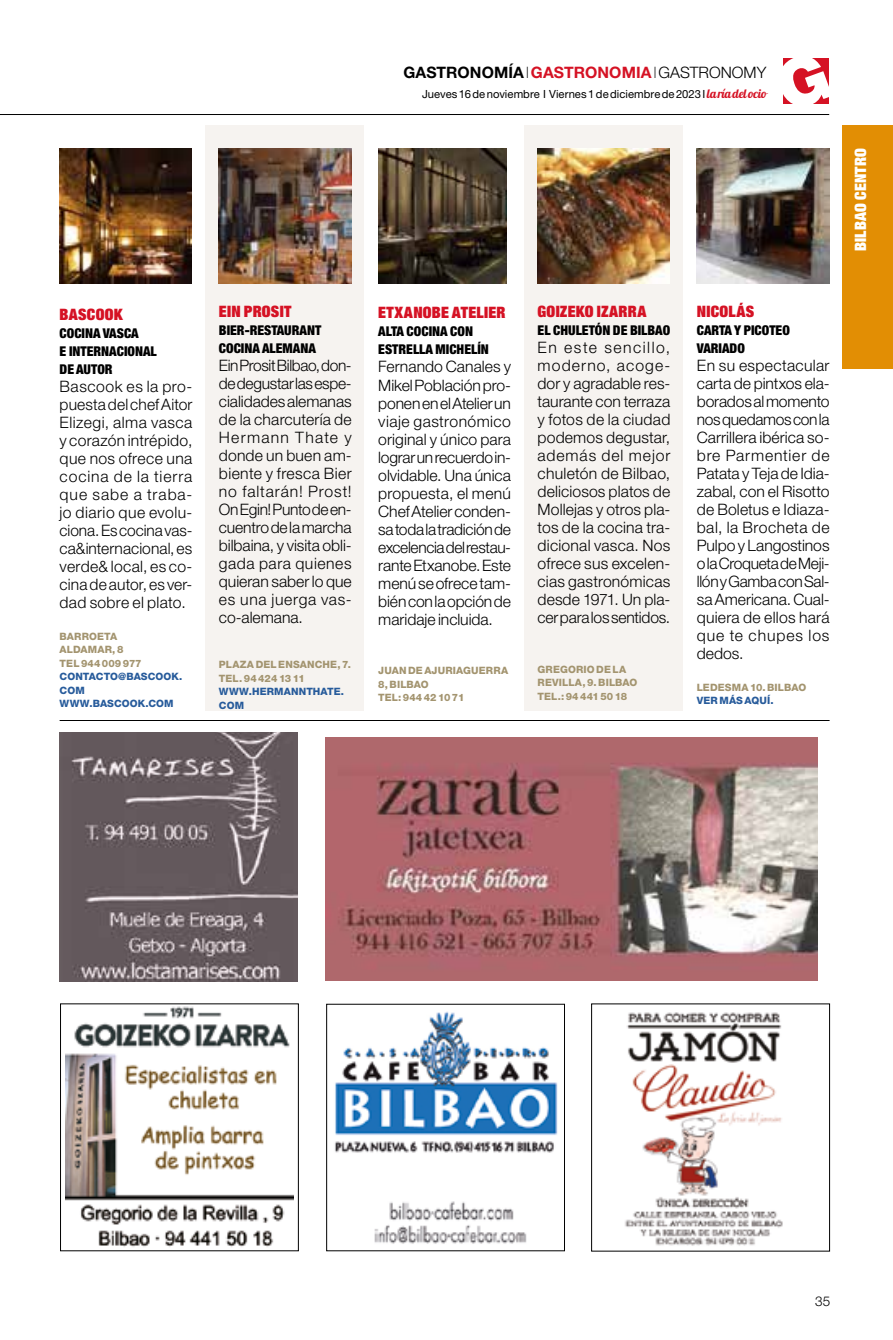
<style>
.page{position:relative;width:893px;height:1340px;background:#fff}
.page>*{position:absolute;margin:0;border:0;box-sizing:border-box;transform-origin:0 0}
.t1{font:300 15.75px/18px "Helvetica Neue LT Std";letter-spacing:.005em;color:#000;text-align:justify}
.t2{font:900 condensed 15.75px "Helvetica Neue LT Std";letter-spacing:.015em;color:#d51224}
.t3{font:700 15.75px "Helvetica Neue LT Std";letter-spacing:.005em;color:#000}
.t4{font:900 condensed 15.75px "Helvetica Neue LT Std";letter-spacing:.015em;color:#fff}
.t5{font:900 condensed 13.5px/18px "Helvetica Neue LT Std";color:#000}
.t6{font:300 13.5px "Helvetica Neue LT Std";color:#000}
.t7{font:11.25px "Helvetica Neue LT Std";letter-spacing:.005em;color:#000}
.t8{font:800 10.12px/13.5px "Helvetica Neue LT Std";letter-spacing:.01em;color:#a3946f}
.t9{font:800 10.12px/13.5px "Helvetica Neue LT Std";letter-spacing:.005em;color:#275b9b}
.s1{font-weight:100}
.s2{color:#d51224}
.s3{font-weight:300}
.s4{font-family:"Lobster 1.4";font-size:12.38px;color:#d51224}
</style>
<div class="page">
<hr style="left:0;top:114px;width:829px;height:1px;background:#000">
<div style="left:843px;top:126px;width:50px;height:243px;background:#e28e04"></div>
<hr style="left:60px;top:720px;width:770px;height:1px;background:#000">
<img style="left:60px;top:732px;width:238px;height:249px">
<img style="left:334px;top:1011px;width:224px;height:233px">
<div style="left:326px;top:1003px;width:239px;height:248px;border:1px solid #000"></div>
<img style="left:625px;top:1012px;width:158px;height:234px">
<div style="left:591px;top:1003px;width:239px;height:248px;border:1px solid #000"></div>
<img style="left:65px;top:1006px;width:229px;height:241px">
<div style="left:60px;top:1003px;width:239px;height:248px;border:1px solid #000"></div>
<div style="left:205px;top:126px;width:159px;height:585px;background:#f6f3f0"></div>
<div style="left:524px;top:126px;width:158px;height:585px;background:#f6f3f0"></div>
<img style="left:378px;top:148px;width:129px;height:135px">
<img style="left:538px;top:148px;width:132px;height:135px">
<img style="left:60px;top:148px;width:132px;height:135px">
<img style="left:219px;top:148px;width:132px;height:135px">
<img style="left:697px;top:148px;width:132px;height:135px">
<img style="left:325px;top:737px;width:492px;height:243px">
<div style="left:783px;top:58px;width:46px;height:46px;background:#d51224"></div>
<p class="t2" style="left:60px;top:304px;width:65px">BASCOOK</p>
<p class="t5" style="left:60px;top:324px;width:99px">COCINA VASCA<br>E INTERNACIONAL<br>DE AUTOR</p>
<p class="t1" style="left:60px;top:377px;width:134px">Bascook es la pro&shy;puesta del chef Aitor Elizegi, alma vasca y corazón intrépido, que nos ofrece una cocina de la tierra que sabe a traba&shy;jo diario que evolu&shy;ciona. Es cocina vas&shy;ca&amp;internacional, es verde&amp; local, es co&shy;cina de autor, es ver&shy;dad sobre el plato.</p>
<p class="t8" style="left:60px;top:629px;width:84px">BARROETA<br>ALDAMAR, 8<br>TEL 944 009 977</p>
<p class="t9" style="left:60px;top:670px;width:124px">CONTACTO@BASCOOK.<br>COM<br>WWW.BASCOOK.COM</p>
<p class="t2" style="left:219px;top:301px;width:74px">EIN PROSIT</p>
<p class="t5" style="left:219px;top:321px;width:104px">BIER-RESTAURANT<br>COCINA ALEMANA</p>
<p class="t1" style="left:219px;top:356px;width:134px">Ein Prosit Bilbao, don&shy;de degustar las espe&shy;cialidades alemanas de la charcutería de Hermann Thate y donde un buen am&shy;biente y fresca Bier no faltarán! Prost!<br>On Egin! Punto de en&shy;cuentro de la marcha bilbaina, y visita obli&shy;gada para quienes quieran saber lo que es una juerga vas&shy;co-alemana.</p>
<p class="t8" style="left:219px;top:657px;width:134px">PLAZA DEL ENSANCHE, 7.<br>TEL. 94 424 13 11</p>
<p class="t9" style="left:219px;top:684px;width:127px">WWW.HERMANNTHATE.<br>COM</p>
<p class="t3" style="left:403px;top:62px;width:365px">GASTRONOMÍA <span class="s1">I</span><span class="s2">GASTRONOMIA</span><span class="s1">I</span><span class="s3">GASTRONOMY</span></p>
<p class="t7" style="left:422px;top:87px;width:346px">Jueves 16 de noviembre I Viernes 1 de diciembre de 2023 I <span class="s4">la ría del ocio</span></p>
<p class="t2" style="left:378px;top:303px;width:129px">ETXANOBE ATELIER</p>
<p class="t5" style="left:378px;top:322px;width:112px">ALTA COCINA CON<br>ESTRELLA MICHELÍN</p>
<p class="t1" style="left:378px;top:357px;width:134px">Fernando Canales y Mikel Población pro&shy;ponen en el Atelier un viaje gastronómico original y único para lograr un recuerdo in&shy;olvidable. Una única propuesta, el menú Chef Atelier conden&shy;sa toda la tradición de excelencia del restau&shy;rante Etxanobe. Este menú se ofrece tam&shy;bién con la opción de maridaje incluida.</p>
<p class="t8" style="left:378px;top:663px;width:131px">JUAN DE AJURIAGUERRA<br>8, BILBAO<br>TEL: 944 42 10 71</p>
<p class="t2" style="left:538px;top:301px;width:110px">GOIZEKO IZARRA</p>
<p class="t5" style="left:538px;top:321px;width:134px">EL CHULETÓN DE BILBAO</p>
<p class="t1" style="left:538px;top:338px;width:134px">En este sencillo, moderno, acoge&shy;dor y agradable res&shy;taurante con terraza y fotos de la ciudad podemos degustar, además del mejor chuletón de Bilbao, deliciosos platos de Mollejas y otros pla&shy;tos de la cocina tra&shy;dicional vasca. Nos ofrece sus excelen&shy;cias gastronómicas desde 1971. Un pla&shy;cer para los sentidos.</p>
<p class="t8" style="left:538px;top:662px;width:101px">GREGORIO DE LA<br>REVILLA, 9. BILBAO<br>TEL.: 94 441 50 18</p>
<p class="t2" style="left:697px;top:301px;width:59px">NICOLÁS</p>
<p class="t5" style="left:697px;top:321px;width:95px">CARTA Y PICOTEO<br>VARIADO</p>
<p class="t1" style="left:697px;top:356px;width:134px">En su espectacular carta de pintxos ela&shy;borados al momento nos quedamos con la Carrillera ibérica so&shy;bre Parmentier de Patata y Teja de Idia&shy;zabal, con el Risotto de Boletus e Idiaza&shy;bal, la Brocheta de Pulpo y Langostinos o la Croqueta de Meji&shy;llón y Gamba con Sal&shy;sa Americana. Cual&shy;quiera de ellos hará que te chupes los dedos.</p>
<p class="t8" style="left:697px;top:680px;width:111px">LEDESMA 10. BILBAO</p>
<p class="t9" style="left:697px;top:693px;width:78px">VER MÁS AQUÍ.</p>
<p class="t4" style="left:850px;top:251px;width:105px;rotate:-90deg">BILBAO CENTRO</p>
<p class="t6" style="left:815px;top:1292px;width:17px">35</p>
</div>
